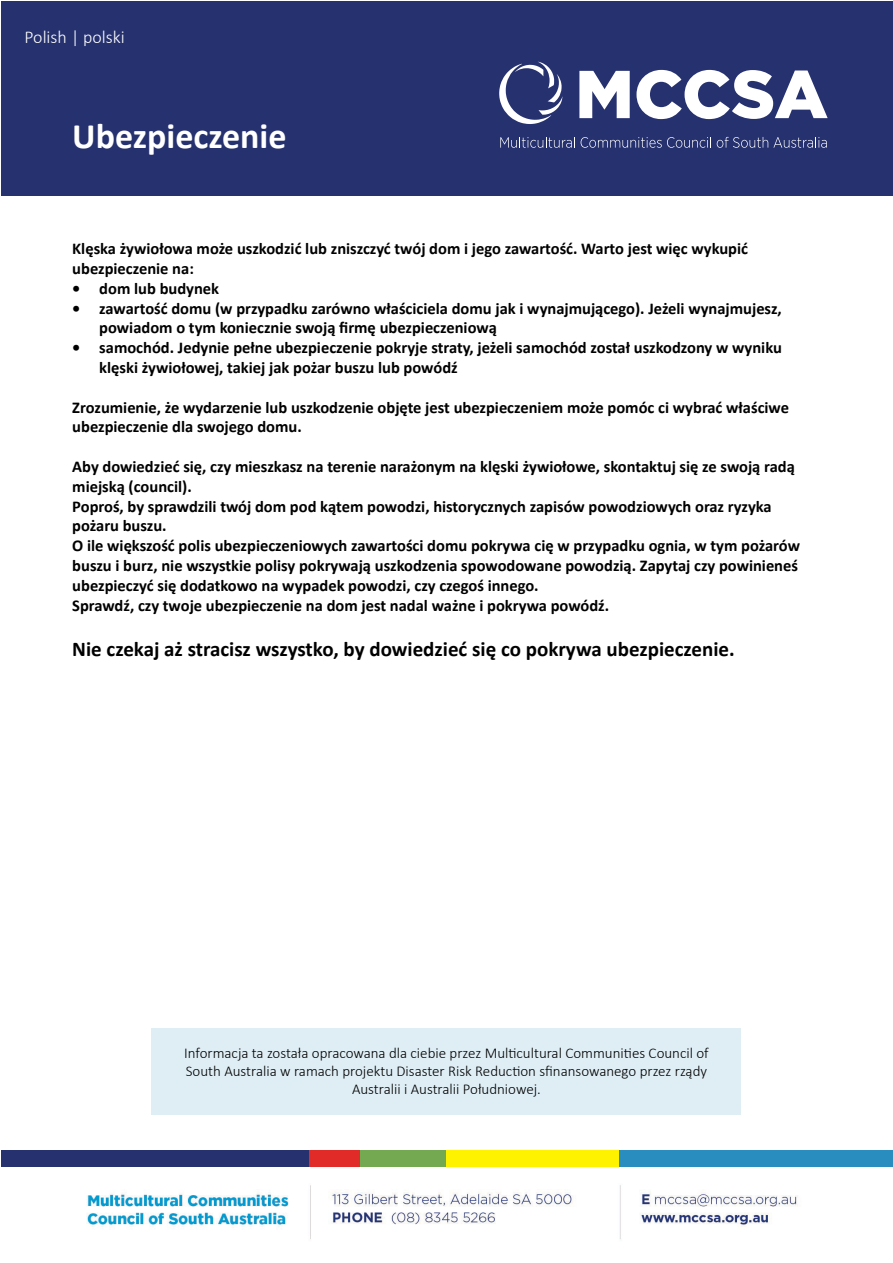
<style>
.page{position:relative;width:893px;height:1263px;background:#fff}
.page>*{position:absolute;margin:0;border:0;box-sizing:border-box;transform-origin:0 0}
.t1{font:700 36px "Calibri";color:#fff}
.t2{font:700 21px "Calibri";color:#000}
.t3{font:300 18px "Calibri";color:#fff}
.t4{font:700 16.5px/19.8px "Calibri";color:#000}
.t5{font:300 15px/18px "Calibri";color:#000;text-align:center}
</style>
<div class="page">
<img style="left:86px;top:1185px;width:712px;height:54px">
<div style="left:1px;top:1px;width:891px;height:195px;background:#26316f"></div>
<div style="left:1px;top:1150px;width:309px;height:17px;background:#26316f"></div>
<div style="left:619px;top:1150px;width:274px;height:17px;background:#2a8dbf"></div>
<div style="left:310px;top:1150px;width:50px;height:17px;background:#e12b29"></div>
<div style="left:360px;top:1150px;width:86px;height:17px;background:#74a951"></div>
<div style="left:446px;top:1150px;width:173px;height:17px;background:#fff200"></div>
<svg style="left:499px;top:62px;width:63px;height:62px"></svg>
<svg style="left:579px;top:70px;width:249px;height:49px"></svg>
<svg style="left:500px;top:137px;width:75px;height:11px"></svg>
<svg style="left:581px;top:137px;width:130px;height:11px"></svg>
<svg style="left:717px;top:137px;width:110px;height:11px"></svg>
<div style="left:152px;top:1028px;width:589px;height:86px;background:#dfeef5"></div>
<p class="t3" style="left:25px;top:26px;width:102px">Polish | polski</p>
<h1 class="t1" style="left:72px;top:110px;width:216px">Ubezpieczenie</h1>
<p class="t4" style="left:72px;top:239px;width:677px">Klęska żywiołowa może uszkodzić lub zniszczyć twój dom i jego zawartość. Warto jest więc wykupić ubezpieczenie na:</p>
<p class="t4" style="left:72px;top:278px;width:148px">• dom lub budynek</p>
<p class="t4" style="left:99px;top:298px;width:684px;text-indent:-27px">• zawartość domu (w przypadku zarówno właściciela domu jak i wynajmującego). Jeżeli wynajmujesz, powiadom o tym koniecznie swoją firmę ubezpieczeniową</p>
<p class="t4" style="left:99px;top:338px;width:684px;text-indent:-27px">• samochód. Jedynie pełne ubezpieczenie pokryje straty, jeżeli samochód został uszkodzony w wyniku klęski żywiołowej, takiej jak pożar buszu lub powódź</p>
<p class="t4" style="left:72px;top:397px;width:718px">Zrozumienie, że wydarzenie lub uszkodzenie objęte jest ubezpieczeniem może pomóc ci wybrać właściwe ubezpieczenie dla swojego domu.</p>
<p class="t4" style="left:72px;top:456px;width:729px">Aby dowiedzieć się, czy mieszkasz na terenie narażonym na klęski żywiołowe, skontaktuj się ze swoją radą miejską (council).<br>Poproś, by sprawdzili twój dom pod kątem powodzi, historycznych zapisów powodziowych oraz ryzyka pożaru buszu.<br>O ile większość polis ubezpieczeniowych zawartości domu pokrywa cię w przypadku ognia, w tym pożarów buszu i burz, nie wszystkie polisy pokrywają uszkodzenia spowodowane powodzią. Zapytaj czy powinieneś ubezpieczyć się dodatkowo na wypadek powodzi, czy czegoś innego.<br>Sprawdź, czy twoje ubezpieczenie na dom jest nadal ważne i pokrywa powódź.</p>
<p class="t2" style="left:72px;top:634px;width:664px">Nie czekaj aż stracisz wszystko, by dowiedzieć się co pokrywa ubezpieczenie.</p>
<p class="t5" style="left:184px;top:1044px;width:526px">Informacja ta została opracowana dla ciebie przez Multicultural Communities Council of<br>South Australia w ramach projektu Disaster Risk Reduction sfinansowanego przez rządy<br>Australii i Australii Południowej.</p>
</div>
